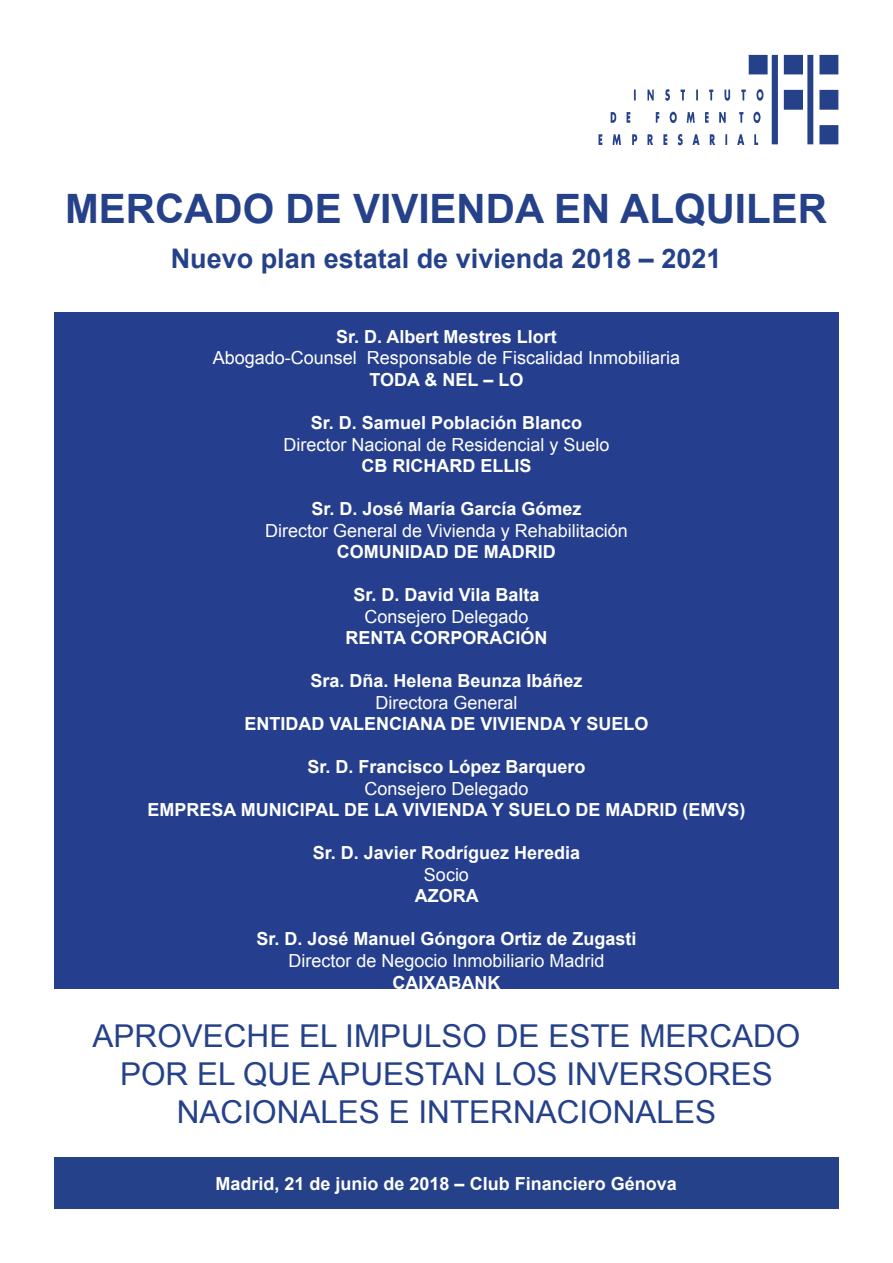
<style>
.page{position:relative;width:893px;height:1263px;background:#fff}
.page>*{position:absolute;margin:0;border:0;box-sizing:border-box;transform-origin:0 0}
.t1{font:700 40.5px "Arial";color:#24418a}
.t2{font:31.5px/37.8px "Arial";color:#24418a;text-align:center}
.t3{font:700 27px "Arial";color:#24418a}
.Ponente{font:700 18px/21.6px "Arial";color:#fff;text-align:center}
.Ponencias{font:700 18px/21.6px "Arial";color:#fff;text-align:center}
.Ponente-2{font:18px/21.6px "Arial";color:#fff;text-align:center}
.s1{font-weight:700}
.s2{font-weight:400}
</style>
<div class="page">
<div style="left:54px;top:312px;width:785px;height:694px;background:#253f8e"></div>
<img style="left:598px;top:54px;width:241px;height:92px">
<div style="left:54px;top:1157px;width:784px;height:52px;background:#24418a"></div>
<div style="left:54px;top:989px;width:785px;height:168px;background:#fff"></div>
<p class="t1" style="left:65px;top:182px;width:764px">MERCADO DE VIVIENDA EN ALQUILER</p>
<p class="t3" style="left:171px;top:241px;width:552px">Nuevo plan estatal de vivienda 2018 – 2021</p>
<p class="Ponente-2" style="left:213px;top:326px;width:469px"><span class="s1">Sr. D. Albert Mestres Llort<br></span>Abogado-Counsel Responsable de Fiscalidad Inmobiliaria<br><span class="s1">TODA &amp; NEL – LO</span></p>
<p class="Ponente" style="left:283px;top:412px;width:328px">Sr. D. Samuel Población Blanco<br><span class="s2">Director Nacional de Residencial y Suelo<br></span>CB RICHARD ELLIS</p>
<p class="Ponencias" style="left:265px;top:498px;width:364px">Sr. D. José María García Gómez<br><span class="s2">Director General de Vivienda y Rehabilitación<br></span>COMUNIDAD DE MADRID</p>
<p class="Ponencias" style="left:345px;top:584px;width:203px">Sr. D. David Vila Balta<br><span class="s2">Consejero Delegado<br></span>RENTA CORPORACIÓN</p>
<p class="Ponencias" style="left:245px;top:671px;width:405px">Sra. Dña. Helena Beunza Ibáñez<br><span class="s2">Directora General<br></span>ENTIDAD VALENCIANA DE VIVIENDA Y SUELO</p>
<p class="Ponente" style="left:148px;top:757px;width:599px">Sr. D. Francisco López Barquero<br><span class="s2">Consejero Delegado<br></span>EMPRESA MUNICIPAL DE LA VIVIENDA Y SUELO DE MADRID (EMVS)</p>
<p class="Ponente" style="left:313px;top:843px;width:269px">Sr. D. Javier Rodríguez Heredia<br><span class="s2">Socio<br></span>AZORA</p>
<p class="Ponente" style="left:256px;top:929px;width:382px">Sr. D. José Manuel Góngora Ortiz de Zugasti<br><span class="s2">Director de Negocio Inmobiliario Madrid<br></span>CAIXABANK</p>
<p class="t2" style="left:93px;top:1017px;width:709px">APROVECHE EL IMPULSO DE ESTE MERCADO<br>POR EL QUE APUESTAN LOS INVERSORES<br>NACIONALES E INTERNACIONALES</p>
<p class="Ponente" style="left:216px;top:1173px;width:463px">Madrid, 21 de junio de 2018 – Club Financiero Génova</p>
</div>
